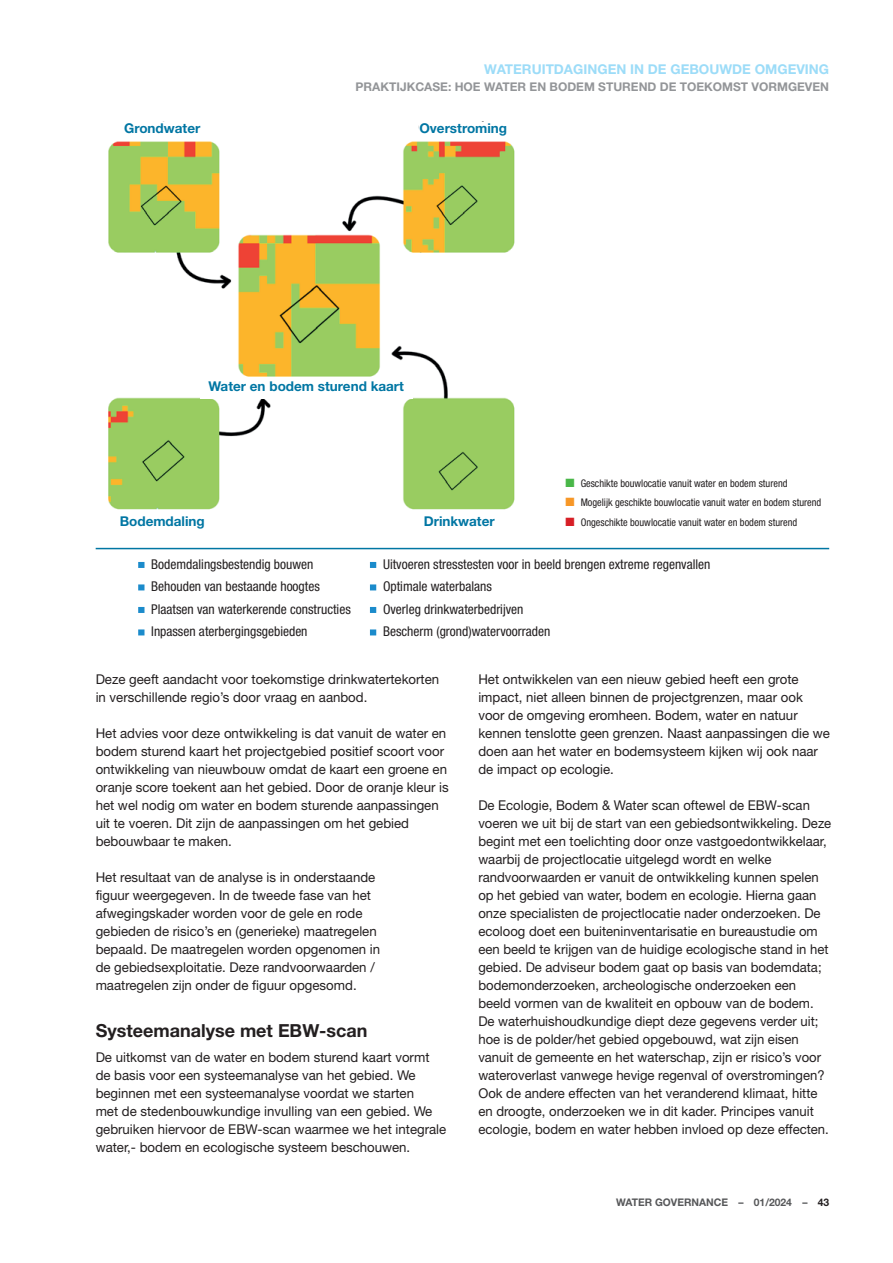
<style>
.page{position:relative;width:893px;height:1263px;background:#fff}
.page>*{position:absolute;margin:0;border:0;box-sizing:border-box;transform-origin:0 0}
.t1{font:700 18px "Helvetica Neue";color:#231f20}
.t2{font:13.5px/18px "Helvetica Neue";color:#231f20}
.t3{font:condensed 13.5px/22.5px "Helvetica Neue";color:#231f20}
.t4{font:700 13.5px "Helvetica Neue";color:#0076a3}
.t5{font:700 13.5px "Helvetica Neue";color:#9cdcf8}
.t6{font:700 12px "Helvetica Neue";color:#939598}
.t7{font:condensed 10.5px "Helvetica Neue";color:#231f20}
.t8{font:700 10.5px "Helvetica Neue";color:#57585a}
.s1{color:#49b748}
.s2{color:#f79727}
.s3{color:#d71f26}
.s4{color:#231f20}
</style>
<div class="page">
<img style="left:108px;top:121px;width:407px;height:389px">
<div style="left:118px;top:122px;width:88px;height:18px;background:#fff"></div>
<div style="left:419px;top:122px;width:88px;height:18px;background:#fff"></div>
<div style="left:200px;top:381px;width:212px;height:18px;background:#fff"></div>
<svg style="left:138px;top:562px;width:6px;height:6px"></svg>
<svg style="left:138px;top:584px;width:6px;height:6px"></svg>
<svg style="left:138px;top:607px;width:6px;height:6px"></svg>
<svg style="left:138px;top:629px;width:6px;height:6px"></svg>
<svg style="left:370px;top:562px;width:6px;height:6px"></svg>
<svg style="left:370px;top:584px;width:6px;height:6px"></svg>
<svg style="left:370px;top:607px;width:6px;height:6px"></svg>
<svg style="left:370px;top:629px;width:6px;height:6px"></svg>
<hr style="left:96px;top:548px;width:733px;height:1px;background:#0076a3">
<p class="t5" style="left:484px;top:61px;width:346px">WATERUITDAGINGEN IN DE GEBOUWDE OMGEVING</p>
<p class="t6" style="left:356px;top:80px;width:475px">PRAKTIJKCASE: HOE WATER EN BODEM STUREND DE TOEKOMST VORMGEVEN</p>
<p class="t4" style="left:124px;top:120px;width:78px">Grondwater</p>
<p class="t4" style="left:419px;top:120px;width:89px">Overstroming</p>
<p class="t4" style="left:208px;top:378px;width:197px">Water en bodem sturend kaart</p>
<p class="t4" style="left:120px;top:513px;width:87px">Bodemdaling</p>
<p class="t4" style="left:424px;top:513px;width:72px">Drinkwater</p>
<p class="t7" style="left:566px;top:477px;width:223px"><span class="s1">■</span> Geschikte bouwlocatie vanuit water en bodem sturend</p>
<p class="t7" style="left:566px;top:497px;width:257px"><span class="s2">■</span> Mogelijk geschikte bouwlocatie vanuit water en bodem sturend</p>
<p class="t7" style="left:566px;top:516px;width:233px"><span class="s3">■</span> Ongeschikte bouwlocatie vanuit water en bodem sturend</p>
<p class="t3" style="left:151px;top:553px;width:201px">Bodemdalingsbestendig bouwen Behouden van bestaande hoogtes Plaatsen van waterkerende constructies Inpassen aterbergingsgebieden</p>
<p class="t3" style="left:383px;top:553px;width:329px">Uitvoeren stresstesten voor in beeld brengen extreme regenvallen Optimale waterbalans<br>Overleg drinkwaterbedrijven<br>Bescherm (grond)watervoorraden</p>
<p class="t2" style="left:96px;top:670px;width:345px">Deze geeft aandacht voor toekomstige drinkwatertekorten in verschillende regio’s door vraag en aanbod.</p>
<p class="t2" style="left:96px;top:724px;width:354px">Het advies voor deze ontwikkeling is dat vanuit de water en bodem sturend kaart het projectgebied positief scoort voor ontwikkeling van nieuwbouw omdat de kaart een groene en oranje score toekent aan het gebied. Door de oranje kleur is het wel nodig om water en bodem sturende aanpassingen uit te voeren. Dit zijn de aanpassingen om het gebied bebouwbaar te maken.</p>
<p class="t2" style="left:96px;top:868px;width:286px">Het resultaat van de analyse is in onderstaande figuur weergegeven. In de tweede fase van het afwegingskader worden voor de gele en rode gebieden de risico’s en (generieke) maatregelen bepaald. De maatregelen worden opgenomen in de gebiedsexploitatie. Deze randvoorwaarden / maatregelen zijn onder de figuur opgesomd.</p>
<h1 class="t1" style="left:96px;top:1019px;width:273px">Systeemanalyse met EBW-scan</h1>
<p class="t2" style="left:96px;top:1048px;width:352px">De uitkomst van de water en bodem sturend kaart vormt de basis voor een systeemanalyse van het gebied. We beginnen met een systeemanalyse voordat we starten<br>met de stedenbouwkundige invulling van een gebied. We gebruiken hiervoor de EBW-scan waarmee we het integrale water,- bodem en ecologische systeem beschouwen.</p>
<p class="t2" style="left:478px;top:670px;width:353px">Het ontwikkelen van een nieuw gebied heeft een grote impact, niet alleen binnen de projectgrenzen, maar ook voor de omgeving eromheen. Bodem, water en natuur kennen tenslotte geen grenzen. Naast aanpassingen die we doen aan het water en bodemsysteem kijken wij ook naar de impact op ecologie.</p>
<p class="t2" style="left:478px;top:796px;width:354px">De Ecologie, Bodem &amp; Water scan oftewel de EBW-scan voeren we uit bij de start van een gebiedsontwikkeling. Deze begint met een toelichting door onze vastgoedontwikkelaar, waarbij de projectlocatie uitgelegd wordt en welke randvoorwaarden er vanuit de ontwikkeling kunnen spelen op het gebied van water, bodem en ecologie. Hierna gaan onze specialisten de projectlocatie nader onderzoeken. De ecoloog doet een buiteninventarisatie en bureaustudie om een beeld te krijgen van de huidige ecologische stand in het gebied. De adviseur bodem gaat op basis van bodemdata; bodemonderzoeken, archeologische onderzoeken een beeld vormen van de kwaliteit en opbouw van de bodem.<br>De waterhuishoudkundige diept deze gegevens verder uit; hoe is de polder/het gebied opgebouwd, wat zijn eisen vanuit de gemeente en het waterschap, zijn er risico’s voor wateroverlast vanwege hevige regenval of overstromingen?<br>Ook de andere effecten van het veranderend klimaat, hitte en droogte, onderzoeken we in dit kader. Principes vanuit ecologie, bodem en water hebben invloed op deze effecten.</p>
<p class="t8" style="left:616px;top:1196px;width:215px">WATER GOVERNANCE – 01/2024 – <span class="s4">43</span></p>
</div>
